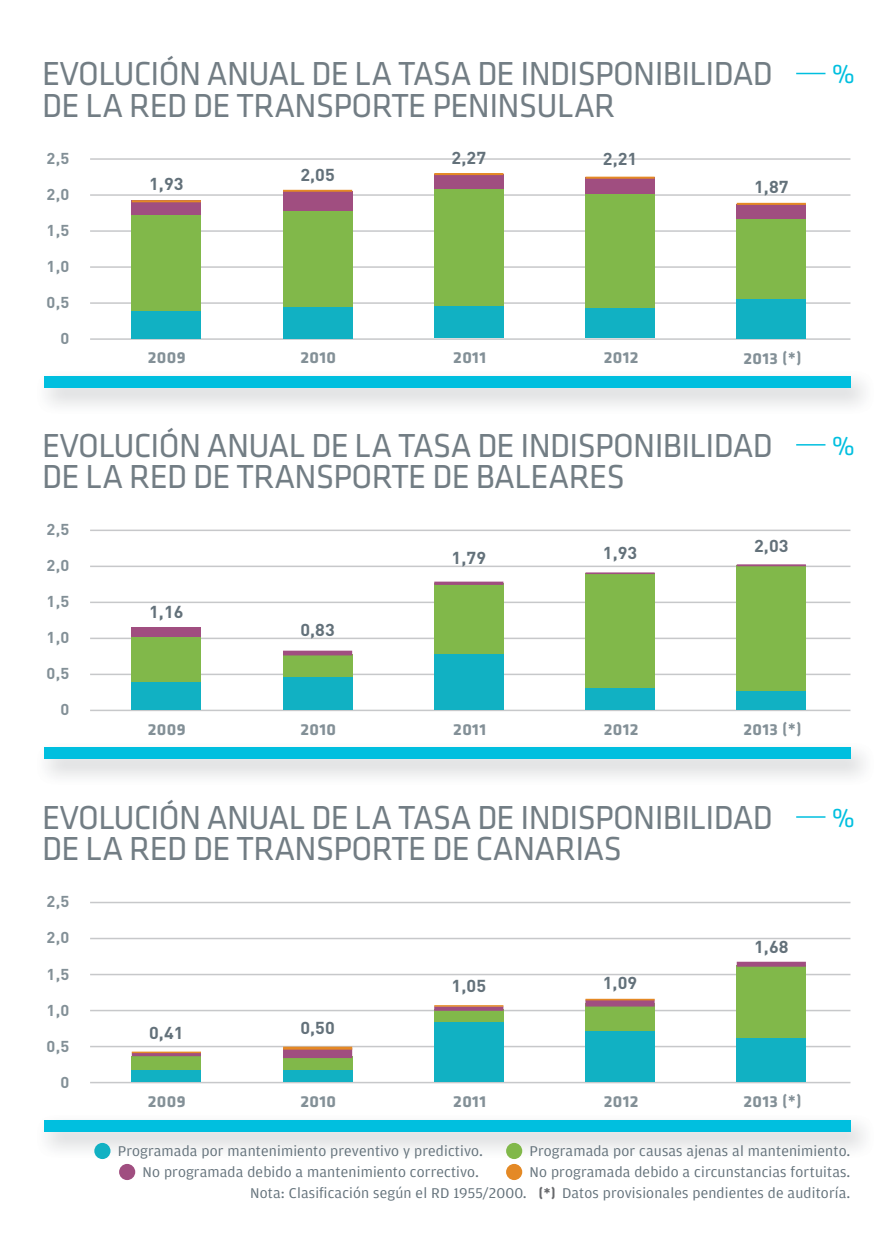
<style>
.page{position:relative;width:893px;height:1259px;background:#fff}
.page>*{position:absolute;margin:0;border:0;box-sizing:border-box;transform-origin:0 0}
.t1{font:34.5px "Klavika Basic";letter-spacing:-.02em;color:#727d84}
.t2{font:27px "Klavika Basic";color:#00bfdf}
.t3{font:700 17.1px "DINOT";letter-spacing:.005em;color:#63717a;scale:1.05 1}
.t4{font:700 16.5px "Klavika Basic";letter-spacing:.02em;color:#839097;scale:1.05 1}
.t5{font:700 15.6px "DINOT";color:#839097;scale:1.05 1}
.t6{font:15px/21px "Amplitude";letter-spacing:.01em;color:#63717a;text-align:right;scale:1.05 1}
.s1{font-family:"DINOT"}
.s2{font-family:"DINOT";font-weight:700;font-size:14.1px;color:#67686b}
</style>
<div class="page">
<img style="left:44px;top:1120px;width:820px;height:38px">
<div style="left:44px;top:1120px;width:806px;height:11px;background:#00bfdf"></div>
<div style="left:94px;top:1143px;width:16px;height:16px;background:#11b1c3;border-radius:50%"></div>
<div style="left:506px;top:1143px;width:16px;height:16px;background:#81b84a;border-radius:50%"></div>
<div style="left:119px;top:1164px;width:16px;height:16px;background:#a04e80;border-radius:50%"></div>
<div style="left:506px;top:1164px;width:16px;height:16px;background:#e48925;border-radius:50%"></div>
<hr style="left:90px;top:158px;width:760px;height:2px;background:#c7c8ca">
<hr style="left:90px;top:194px;width:760px;height:2px;background:#c7c8ca">
<hr style="left:90px;top:230px;width:760px;height:2px;background:#c7c8ca">
<hr style="left:90px;top:266px;width:760px;height:2px;background:#c7c8ca">
<hr style="left:90px;top:302px;width:760px;height:2px;background:#c7c8ca">
<hr style="left:90px;top:338px;width:760px;height:2px;background:#c7c8ca">
<div style="left:132px;top:309px;width:69px;height:29px;background:#11b1c3"></div>
<div style="left:132px;top:211px;width:69px;height:99px;background:#81b84a"></div>
<div style="left:132px;top:200px;width:69px;height:14px;background:#a04e80"></div>
<hr style="left:132px;top:200px;width:69px;height:2px;background:#e48925">
<div style="left:283px;top:302px;width:69px;height:36px;background:#11b1c3"></div>
<div style="left:283px;top:207px;width:69px;height:100px;background:#81b84a"></div>
<div style="left:283px;top:191px;width:69px;height:20px;background:#a04e80"></div>
<hr style="left:283px;top:190px;width:69px;height:2px;background:#e48925">
<div style="left:434px;top:186px;width:69px;height:125px;background:#81b84a"></div>
<div style="left:434px;top:174px;width:69px;height:14px;background:#a04e80"></div>
<hr style="left:434px;top:173px;width:69px;height:2px;background:#e48925">
<div style="left:434px;top:306px;width:69px;height:32px;background:#11b1c3"></div>
<div style="left:585px;top:190px;width:70px;height:120px;background:#81b84a"></div>
<div style="left:585px;top:178px;width:70px;height:16px;background:#a04e80"></div>
<hr style="left:585px;top:177px;width:70px;height:2px;background:#e48925">
<div style="left:585px;top:308px;width:70px;height:30px;background:#11b1c3"></div>
<div style="left:737px;top:211px;width:69px;height:99px;background:#81b84a"></div>
<div style="left:737px;top:204px;width:69px;height:14px;background:#a04e80"></div>
<hr style="left:737px;top:203px;width:69px;height:2px;background:#e48925">
<div style="left:737px;top:299px;width:69px;height:39px;background:#11b1c3"></div>
<svg style="left:796px;top:73px;width:29px;height:1px"></svg>
<img style="left:47px;top:376px;width:817px;height:30px">
<div style="left:44px;top:376px;width:806px;height:12px;background:#00bfdf"></div>
<hr style="left:90px;top:901px;width:760px;height:2px;background:#c7c8ca">
<hr style="left:90px;top:937px;width:760px;height:2px;background:#c7c8ca">
<hr style="left:90px;top:973px;width:760px;height:2px;background:#c7c8ca">
<hr style="left:90px;top:1009px;width:760px;height:2px;background:#c7c8ca">
<hr style="left:90px;top:1045px;width:760px;height:2px;background:#c7c8ca">
<hr style="left:90px;top:1081px;width:760px;height:2px;background:#c7c8ca">
<div style="left:132px;top:1067px;width:69px;height:14px;background:#11b1c3"></div>
<div style="left:283px;top:1067px;width:69px;height:14px;background:#11b1c3"></div>
<div style="left:132px;top:1056px;width:69px;height:13px;background:#81b84a"></div>
<div style="left:283px;top:1056px;width:69px;height:13px;background:#81b84a"></div>
<hr style="left:132px;top:1052px;width:69px;height:4px;background:#a04e80">
<div style="left:283px;top:1048px;width:69px;height:10px;background:#a04e80"></div>
<div style="left:434px;top:1019px;width:69px;height:62px;background:#11b1c3"></div>
<div style="left:585px;top:1027px;width:70px;height:54px;background:#11b1c3"></div>
<div style="left:737px;top:965px;width:69px;height:89px;background:#81b84a"></div>
<div style="left:737px;top:1038px;width:69px;height:43px;background:#11b1c3"></div>
<svg style="left:796px;top:816px;width:29px;height:1px"></svg>
<hr style="left:90px;top:529px;width:760px;height:2px;background:#c7c8ca">
<hr style="left:90px;top:565px;width:760px;height:2px;background:#c7c8ca">
<hr style="left:90px;top:601px;width:760px;height:2px;background:#c7c8ca">
<hr style="left:90px;top:637px;width:760px;height:2px;background:#c7c8ca">
<hr style="left:90px;top:673px;width:760px;height:2px;background:#c7c8ca">
<hr style="left:90px;top:709px;width:760px;height:2px;background:#c7c8ca">
<div style="left:132px;top:681px;width:69px;height:28px;background:#11b1c3"></div>
<div style="left:132px;top:631px;width:69px;height:51px;background:#81b84a"></div>
<div style="left:132px;top:627px;width:69px;height:9px;background:#a04e80"></div>
<div style="left:283px;top:673px;width:69px;height:36px;background:#11b1c3"></div>
<div style="left:283px;top:654px;width:69px;height:23px;background:#81b84a"></div>
<div style="left:434px;top:583px;width:69px;height:100px;background:#81b84a"></div>
<div style="left:434px;top:654px;width:69px;height:55px;background:#11b1c3"></div>
<div style="left:585px;top:573px;width:70px;height:118px;background:#81b84a"></div>
<div style="left:585px;top:688px;width:70px;height:21px;background:#11b1c3"></div>
<div style="left:737px;top:565px;width:69px;height:128px;background:#81b84a"></div>
<div style="left:737px;top:691px;width:69px;height:18px;background:#11b1c3"></div>
<svg style="left:796px;top:444px;width:29px;height:1px"></svg>
<img style="left:47px;top:747px;width:817px;height:30px">
<div style="left:44px;top:747px;width:806px;height:12px;background:#00bfdf"></div>
<div style="left:283px;top:650px;width:69px;height:5px;background:#a04e80"></div>
<svg style="left:434px;top:581px;width:69px;height:4px"></svg>
<hr style="left:585px;top:572px;width:70px;height:2px;background:#a04e80">
<hr style="left:737px;top:564px;width:69px;height:2px;background:#a04e80">
<hr style="left:132px;top:1051px;width:69px;height:2px;background:#e48925">
<hr style="left:283px;top:1046px;width:69px;height:3px;background:#e48925">
<div style="left:434px;top:1009px;width:69px;height:12px;background:#81b84a"></div>
<svg style="left:434px;top:1006px;width:69px;height:4px"></svg>
<hr style="left:434px;top:1005px;width:69px;height:1px;background:#e48925">
<div style="left:585px;top:1003px;width:70px;height:27px;background:#81b84a"></div>
<svg style="left:585px;top:1000px;width:70px;height:6px"></svg>
<div style="left:737px;top:961px;width:69px;height:5px;background:#a04e80"></div>
<hr style="left:585px;top:998px;width:70px;height:2px;background:#e48925">
<h1 class="t1" style="left:42px;top:53px;width:732px">EVOLUCIÓN ANUAL DE LA TASA DE INDISPONIBILIDAD</h1>
<h2 class="t2" style="left:832px;top:58px;width:24px">%</h2>
<h1 class="t1" style="left:42px;top:85px;width:575px">DE LA RED DE TRANSPORTE PENINSULAR</h1>
<p class="t5" style="left:46px;top:149px;width:23px">2,5</p>
<p class="t5" style="left:46px;top:185px;width:23px">2,0</p>
<p class="t5" style="left:46px;top:221px;width:23px">1,5</p>
<p class="t5" style="left:46px;top:257px;width:23px">1,0</p>
<p class="t5" style="left:46px;top:293px;width:23px">0,5</p>
<p class="t5" style="left:61px;top:329px;width:10px">0</p>
<p class="t3" style="left:149px;top:174px;width:34px">1,93</p>
<p class="t3" style="left:300px;top:165px;width:34px">2,05</p>
<p class="t3" style="left:452px;top:148px;width:34px">2,27</p>
<p class="t3" style="left:603px;top:149px;width:34px">2,21</p>
<p class="t3" style="left:754px;top:177px;width:34px">1,87</p>
<p class="t4" style="left:148px;top:348px;width:37px">2009</p>
<p class="t4" style="left:300px;top:348px;width:35px">2010</p>
<p class="t4" style="left:453px;top:348px;width:33px">2011</p>
<p class="t4" style="left:604px;top:348px;width:35px">2012</p>
<p class="t4" style="left:744px;top:348px;width:57px">2013 <span class="s1">(*)</span></p>
<h1 class="t1" style="left:42px;top:425px;width:732px">EVOLUCIÓN ANUAL DE LA TASA DE INDISPONIBILIDAD</h1>
<h2 class="t2" style="left:832px;top:429px;width:24px">%</h2>
<h1 class="t1" style="left:42px;top:456px;width:584px">DE LA RED DE TRANSPORTE DE BALEARES</h1>
<p class="t5" style="left:46px;top:521px;width:23px">2,5</p>
<p class="t5" style="left:46px;top:557px;width:23px">2,0</p>
<p class="t5" style="left:46px;top:593px;width:23px">1,5</p>
<p class="t5" style="left:46px;top:629px;width:23px">1,0</p>
<p class="t5" style="left:46px;top:665px;width:23px">0,5</p>
<p class="t5" style="left:61px;top:701px;width:10px">0</p>
<p class="t3" style="left:149px;top:602px;width:34px">1,16</p>
<p class="t3" style="left:300px;top:620px;width:34px">0,83</p>
<p class="t3" style="left:452px;top:548px;width:34px">1,79</p>
<p class="t3" style="left:603px;top:543px;width:34px">1,93</p>
<p class="t3" style="left:754px;top:536px;width:34px">2,03</p>
<p class="t4" style="left:148px;top:719px;width:37px">2009</p>
<p class="t4" style="left:300px;top:719px;width:35px">2010</p>
<p class="t4" style="left:453px;top:719px;width:33px">2011</p>
<p class="t4" style="left:604px;top:719px;width:35px">2012</p>
<p class="t4" style="left:744px;top:719px;width:57px">2013 <span class="s1">(*)</span></p>
<h1 class="t1" style="left:42px;top:797px;width:732px">EVOLUCIÓN ANUAL DE LA TASA DE INDISPONIBILIDAD</h1>
<h2 class="t2" style="left:832px;top:801px;width:24px">%</h2>
<h1 class="t1" style="left:42px;top:828px;width:581px">DE LA RED DE TRANSPORTE DE CANARIAS</h1>
<p class="t5" style="left:46px;top:893px;width:23px">2,5</p>
<p class="t5" style="left:46px;top:929px;width:23px">2,0</p>
<p class="t5" style="left:46px;top:965px;width:23px">1,5</p>
<p class="t5" style="left:46px;top:1001px;width:23px">1,0</p>
<p class="t5" style="left:46px;top:1037px;width:23px">0,5</p>
<p class="t5" style="left:61px;top:1073px;width:10px">0</p>
<p class="t3" style="left:149px;top:1023px;width:34px">0,41</p>
<p class="t3" style="left:300px;top:1018px;width:34px">0,50</p>
<p class="t3" style="left:452px;top:976px;width:34px">1,05</p>
<p class="t3" style="left:603px;top:973px;width:34px">1,09</p>
<p class="t3" style="left:754px;top:937px;width:34px">1,68</p>
<p class="t4" style="left:148px;top:1091px;width:37px">2009</p>
<p class="t4" style="left:300px;top:1091px;width:35px">2010</p>
<p class="t4" style="left:453px;top:1091px;width:33px">2011</p>
<p class="t4" style="left:604px;top:1091px;width:35px">2012</p>
<p class="t4" style="left:744px;top:1091px;width:57px">2013 <span class="s1">(*)</span></p>
<p class="t6" style="left:118px;top:1141px;width:349px">Programada por mantenimiento preventivo y predictivo.</p>
<p class="t6" style="left:529px;top:1141px;width:307px">Programada por causas ajenas al mantenimiento.</p>
<p class="t6" style="left:142px;top:1162px;width:322px">No programada debido a mantenimiento correctivo.</p>
<p class="t6" style="left:250px;top:1162px;width:573px">No programada debido a circunstancias fortuitas.<br>Nota: Clasificación según el RD 1955/2000. <span class="s2">(*)</span> Datos provisionales pendientes de auditoría.</p>
</div>
